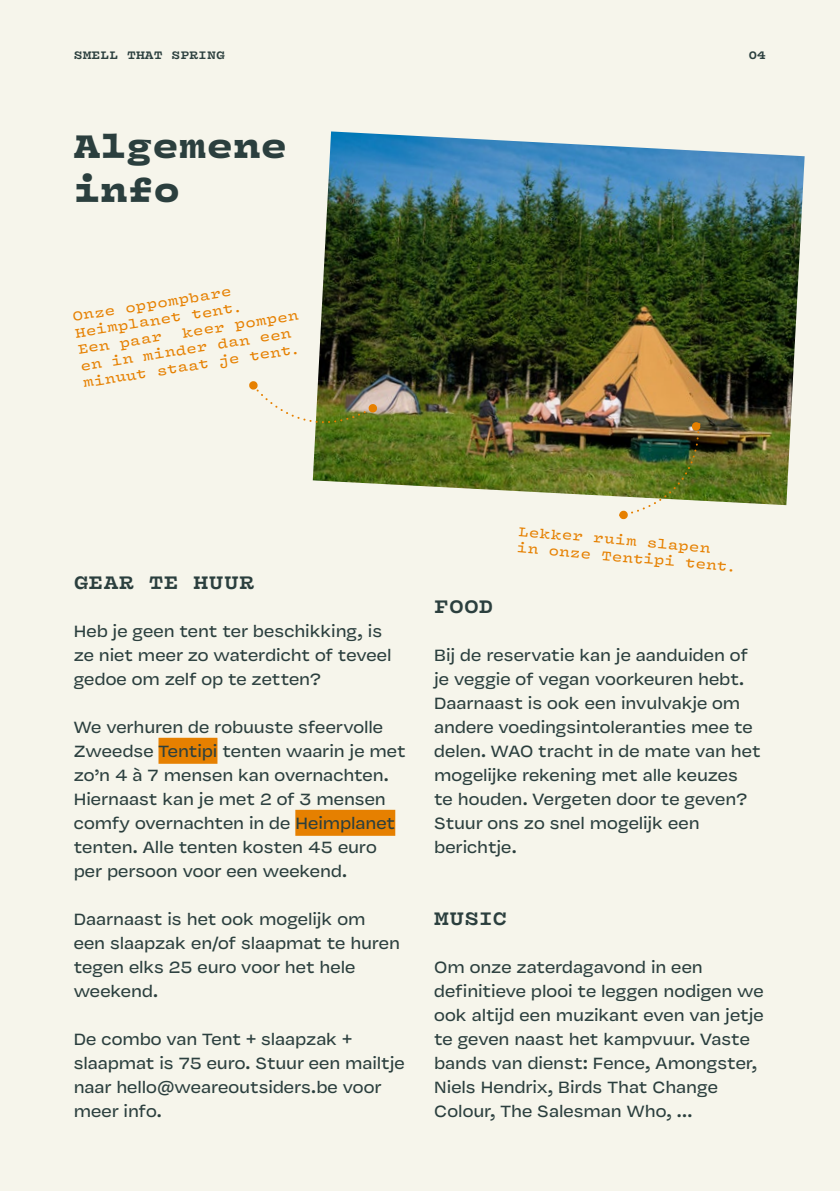
<style>
.page{position:relative;width:840px;height:1191px;background:#fff}
.page>*{position:absolute;margin:0;border:0;box-sizing:border-box;transform-origin:0 0}
.t1{font:900 36px/43.2px "Vulf Mono";letter-spacing:.005em;color:#2b3f3e}
.t2{font:700 20px "Vulf Mono";letter-spacing:.005em;color:#2b3f3e}
.t3{font:18px/24px "Vulf Sans";color:#2b3f3e}
.t4{font:14px/16.8px "Vulf Mono";color:#e68000}
.t5{font:700 12px "Vulf Mono";color:#2b3f3e}
</style>
<div class="page">
<div style="left:0;top:0;width:839px;height:1191px;background:#f6f5eb"></div>
<div style="left:158px;top:738px;width:59px;height:26px;background:#e68000"></div>
<div style="left:295px;top:810px;width:100px;height:26px;background:#e68000"></div>
<img style="left:312px;top:131px;width:492px;height:374px">
<img style="left:618px;top:421px;width:82px;height:99px">
<img style="left:249px;top:380px;width:128px;height:61px">
<p class="t5" style="left:74px;top:46px;width:152px">SMELL THAT SPRING</p>
<p class="t5" style="left:748px;top:46px;width:19px">04</p>
<h1 class="t1" style="left:74px;top:122px;width:215px">Algemene info</h1>
<p class="t4" style="left:71px;top:307px;width:170px;rotate:-9deg">Onze oppompbare<br>Heimplanet tent.<br>Een paar</p>
<p class="t4" style="left:77px;top:340px;width:224px;text-indent:106px;rotate:-9deg">keer pompen en in minder dan een minuut staat je tent.</p>
<p class="t2" style="left:74px;top:566px;width:182px">GEAR TE HUUR</p>
<p class="t3" style="left:74px;top:618px;width:319px">Heb je geen tent ter beschikking, is ze niet meer zo waterdicht of teveel gedoe om zelf op te zetten?</p>
<p class="t3" style="left:74px;top:714px;width:333px">We verhuren de robuuste sfeervolle Zweedse Tentipi tenten waarin je met zo’n 4 à 7 mensen kan overnachten.<br>Hiernaast kan je met 2 of 3 mensen comfy overnachten in de Heimplanet tenten. Alle tenten kosten 45 euro per persoon voor een weekend.</p>
<p class="t3" style="left:74px;top:906px;width:328px">Daarnaast is het ook mogelijk om een slaapzak en/of slaapmat te huren tegen elks 25 euro voor het hele weekend.</p>
<p class="t3" style="left:74px;top:1026px;width:332px">De combo van Tent + slaapzak + slaapmat is 75 euro. Stuur een mailtje naar hello@weareoutsiders.be voor meer info.</p>
<p class="t4" style="left:519px;top:522px;width:221px;rotate:5deg">Lekker ruim slapen<br>in onze Tentipi tent.</p>
<p class="t2" style="left:434px;top:590px;width:61px">FOOD</p>
<p class="t3" style="left:434px;top:642px;width:328px">Bij de reservatie kan je aanduiden of je veggie of vegan voorkeuren hebt.<br>Daarnaast is ook een invulvakje om andere voedingsintoleranties mee te delen. WAO tracht in de mate van het mogelijke rekening met alle keuzes te houden. Vergeten door te geven?<br>Stuur ons zo snel mogelijk een berichtje.</p>
<p class="t2" style="left:434px;top:902px;width:74px">MUSIC</p>
<p class="t3" style="left:434px;top:954px;width:331px">Om onze zaterdagavond in een definitieve plooi te leggen nodigen we ook altijd een muzikant even van jetje te geven naast het kampvuur. Vaste bands van dienst: Fence, Amongster, Niels Hendrix, Birds That Change Colour, The Salesman Who, ...</p>
</div>
